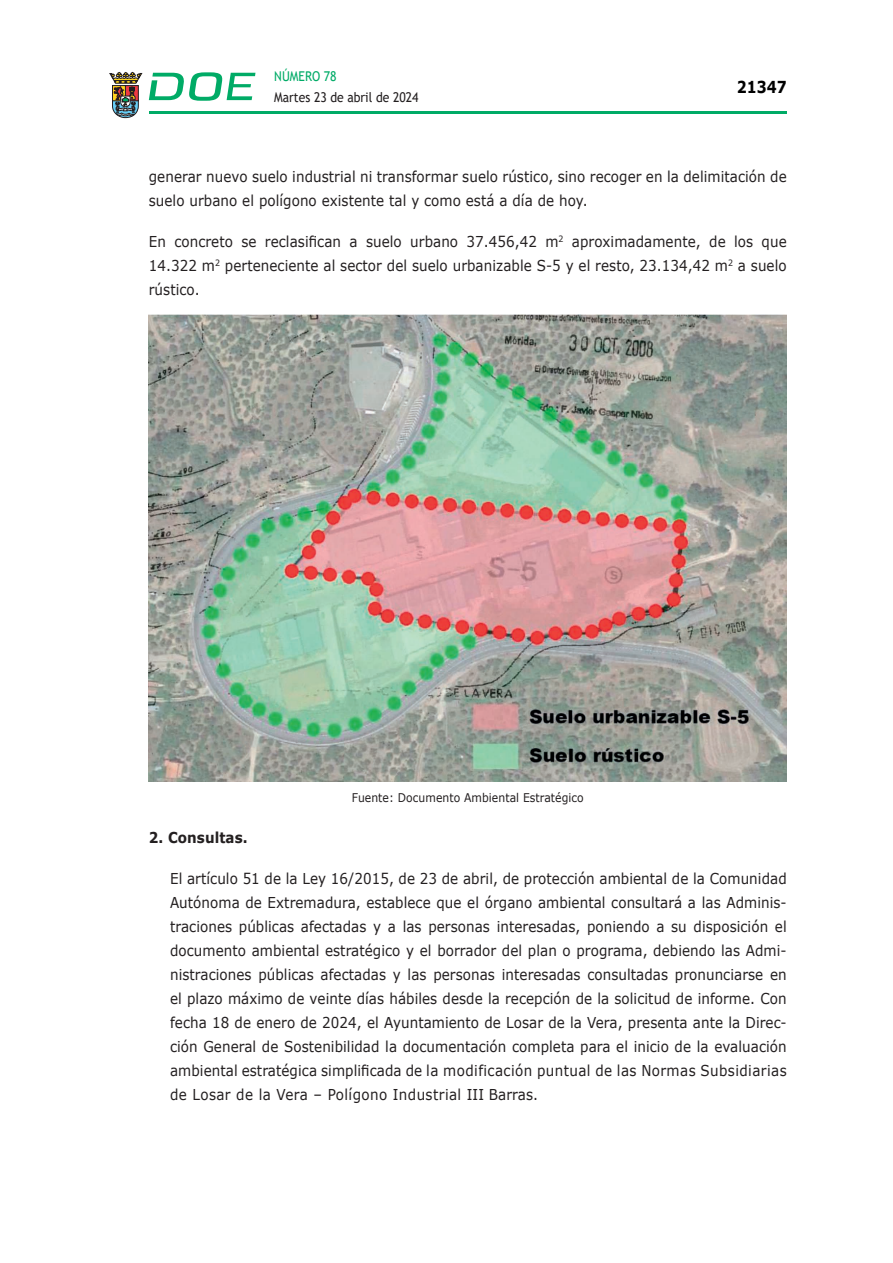
<style>
.page{position:relative;width:893px;height:1263px;background:#fff}
.page>*{position:absolute;margin:0;border:0;box-sizing:border-box;transform-origin:0 0}
.t1{font:700 16.5px "Verdana";color:#000;scale:.85 1}
.CUERPO_DE_TEXTO{font:15px/24px "Verdana";letter-spacing:.005em;color:#231f20;text-align:justify;scale:.9 1}
.CUERPO_DE_TEXTO-2{font:700 15px "Verdana";letter-spacing:.005em;color:#231f20;scale:.9 1}
.t2{font:13.5px "Trebuchet MS";color:#231f20;scale:.9 1}
.t3{font:13.5px "Trebuchet MS";color:#00ab67;scale:.9 1}
.CUERPO_DE_TEXTO-3{font:12px "Verdana";letter-spacing:.005em;color:#231f20;scale:.9 1}
</style>
<div class="page">
<hr style="left:149px;top:111px;width:638px;height:3px;background:#00ab66">
<svg style="left:109px;top:72px;width:33px;height:46px"></svg>
<svg style="left:149px;top:72px;width:106px;height:29px"></svg>
<img style="left:149px;top:315px;width:638px;height:466px">
<p class="t3" style="left:274px;top:67px;width:71px">NÚMERO 78</p>
<p class="t2" style="left:274px;top:88px;width:162px">Martes 23 de abril de 2024</p>
<p class="t1" style="left:737px;top:75px;width:60px">21347</p>
<p class="CUERPO_DE_TEXTO" style="left:149px;top:164px;width:710px">generar nuevo suelo industrial ni transformar suelo rústico, sino recoger en la delimitación de suelo urbano el polígono existente tal y como está a día de hoy.</p>
<p class="CUERPO_DE_TEXTO" style="left:149px;top:229px;width:710px">En concreto se reclasifican a suelo urbano 37.456,42 m<sup>2</sup> aproximadamente, de los que 14.322 m<sup>2</sup> perteneciente al sector del suelo urbanizable S-5 y el resto, 23.134,42 m<sup>2</sup> a suelo rústico.</p>
<p class="CUERPO_DE_TEXTO-3" style="left:352px;top:789px;width:259px">Fuente: Documento Ambiental Estratégico</p>
<p class="CUERPO_DE_TEXTO-2" style="left:149px;top:826px;width:111px">2. Consultas.</p>
<p class="CUERPO_DE_TEXTO" style="left:170px;top:866px;width:687px">El artículo 51 de la Ley 16/2015, de 23 de abril, de protección ambiental de la Comunidad Autónoma de Extremadura, establece que el órgano ambiental consultará a las Adminis&shy;traciones públicas afectadas y a las personas interesadas, poniendo a su disposición el documento ambiental estratégico y el borrador del plan o programa, debiendo las Admi&shy;nistraciones públicas afectadas y las personas interesadas consultadas pronunciarse en el plazo máximo de veinte días hábiles desde la recepción de la solicitud de informe. Con fecha 18 de enero de 2024, el Ayuntamiento de Losar de la Vera, presenta ante la Direc&shy;ción General de Sostenibilidad la documentación completa para el inicio de la evaluación ambiental estratégica simplificada de la modificación puntual de las Normas Subsidiarias de Losar de la Vera – Polígono Industrial III Barras.</p>
</div>
